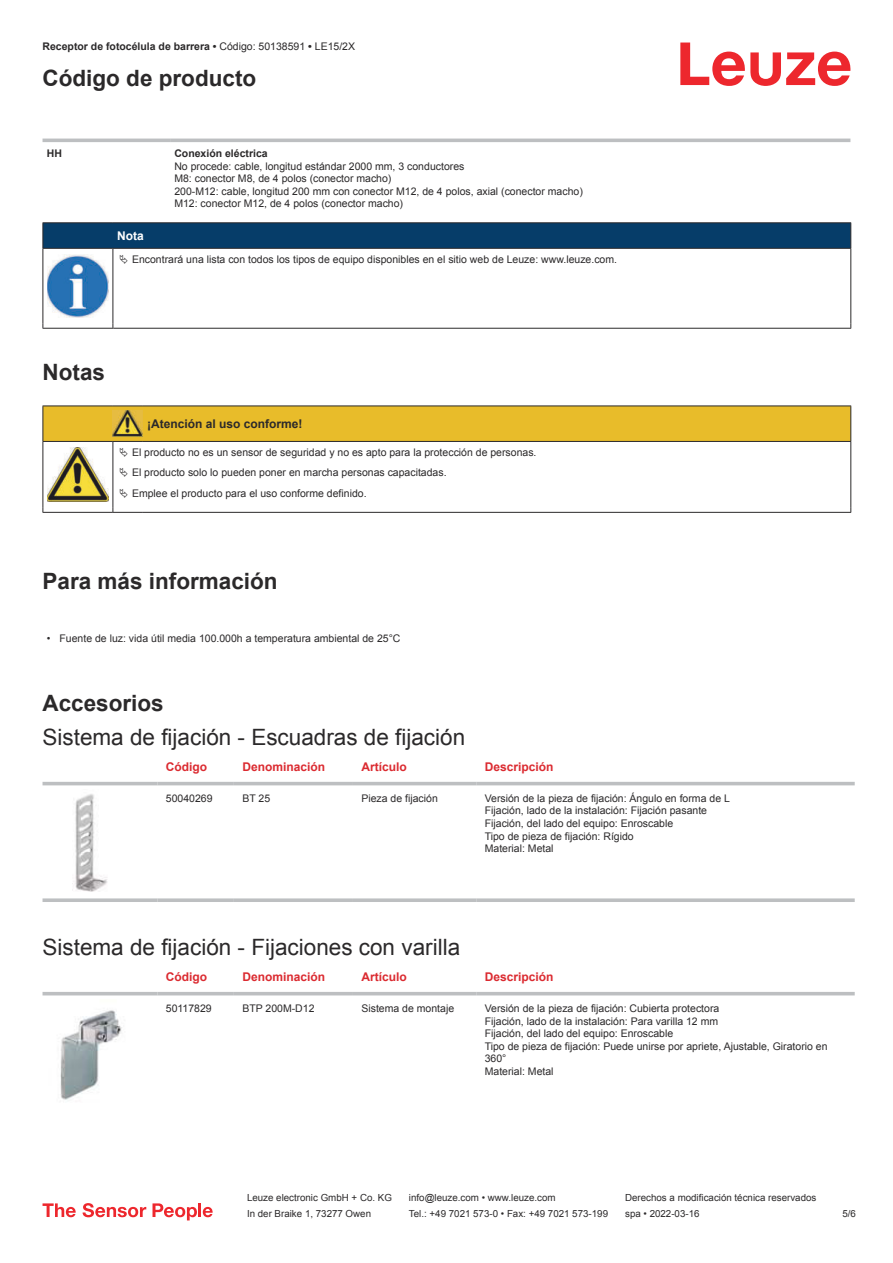
<style>
.page{position:relative;width:893px;height:1263px;background:#fff}
.page>*{position:absolute;margin:0;border:0;box-sizing:border-box;transform-origin:0 0}
.t1{font:22.5px "Arial";color:#2b292a}
.t2{font:700 22.5px "Arial";color:#2b292a}
.t3{font:700 12px "Arial";color:#db2a30}
.t4{font:700 12px "Arial";color:#2b292a}
.t5{font:700 12px "Arial";color:#fff}
.t6{font:10.5px/12.6px "Arial";color:#2b292a}
.t7{font:700 10.5px "Arial";color:#2b292a}
.t8{font:9.75px "Arial";color:#2b292a}
.s1{font-weight:400}
</style>
<div class="page">
<svg style="left:680px;top:43px;width:170px;height:43px"></svg>
<svg style="left:43px;top:138px;width:807px;height:1px"></svg>
<hr style="left:43px;top:139px;width:127px;height:3px;background:#bdbfc1">
<hr style="left:170px;top:139px;width:680px;height:3px;background:#bdbfc1">
<svg style="left:43px;top:781px;width:812px;height:109px"></svg>
<hr style="left:43px;top:782px;width:114px;height:3px;background:#bdbfc1">
<hr style="left:157px;top:782px;width:77px;height:3px;background:#bdbfc1">
<hr style="left:234px;top:782px;width:119px;height:3px;background:#bdbfc1">
<hr style="left:353px;top:782px;width:123px;height:3px;background:#bdbfc1">
<hr style="left:476px;top:782px;width:379px;height:3px;background:#bdbfc1">
<svg style="left:43px;top:898px;width:114px;height:4px"></svg>
<svg style="left:157px;top:898px;width:77px;height:4px"></svg>
<svg style="left:234px;top:898px;width:119px;height:4px"></svg>
<svg style="left:353px;top:898px;width:123px;height:4px"></svg>
<svg style="left:476px;top:898px;width:379px;height:4px;fill:#bdbfc1"></svg>
<img style="left:73px;top:790px;width:37px;height:102px">
<svg style="left:43px;top:995px;width:812px;height:1px"></svg>
<hr style="left:43px;top:992px;width:114px;height:3px;background:#bdbfc1">
<hr style="left:157px;top:992px;width:77px;height:3px;background:#bdbfc1">
<hr style="left:234px;top:992px;width:119px;height:3px;background:#bdbfc1">
<hr style="left:353px;top:992px;width:123px;height:3px;background:#bdbfc1">
<hr style="left:476px;top:992px;width:379px;height:3px;background:#bdbfc1">
<img style="left:60px;top:1010px;width:62px;height:90px">
<svg style="left:43px;top:1203px;width:33px;height:14px"></svg>
<svg style="left:83px;top:1203px;width:63px;height:14px"></svg>
<svg style="left:153px;top:1203px;width:44px;height:17px"></svg>
<hr style="left:198px;top:1203px;width:3px;height:14px;background:#ed272d">
<svg style="left:203px;top:1207px;width:10px;height:10px"></svg>
<svg style="left:44px;top:249px;width:806px;height:79px"></svg>
<hr style="left:43px;top:222px;width:70px;height:1px;background:#2b292a">
<hr style="left:43px;top:248px;width:70px;height:1px;background:#2b292a">
<hr style="left:113px;top:222px;width:738px;height:1px;background:#2b292a">
<svg style="left:43px;top:223px;width:808px;height:25px"></svg>
<hr style="left:113px;top:248px;width:738px;height:1px;background:#2b292a">
<hr style="left:43px;top:249px;width:1px;height:75px;background:#2b292a">
<hr style="left:113px;top:249px;width:1px;height:75px;background:#2b292a">
<hr style="left:850px;top:249px;width:1px;height:75px;background:#2b292a">
<hr style="left:43px;top:328px;width:70px;height:1px;background:#2b292a">
<hr style="left:113px;top:328px;width:738px;height:1px;background:#2b292a">
<img style="left:47px;top:255px;width:61px;height:62px">
<div style="left:115px;top:249px;width:734px;height:20px;background:#fff"></div>
<hr style="left:43px;top:512px;width:70px;height:1px;background:#2b292a">
<hr style="left:113px;top:512px;width:30px;height:1px;background:#2b292a">
<hr style="left:143px;top:512px;width:708px;height:1px;background:#2b292a">
<svg style="left:43px;top:406px;width:808px;height:106px"></svg>
<p class="t7" style="left:43px;top:43px;width:314px">Receptor de fotocélula de barrera • <span class="s1">Código: 50138591</span> • <span class="s1">LE15/2X</span></p>
<h1 class="t2" style="left:43px;top:70px;width:215px">Código de producto</h1>
<p class="t7" style="left:47px;top:149px;width:17px">HH</p>
<p class="t7" style="left:174px;top:149px;width:95px">Conexión eléctrica</p>
<p class="t6" style="left:174px;top:161px;width:410px">No procede: cable, longitud estándar 2000 mm, 3 conductores<br>M8: conector M8, de 4 polos (conector macho)<br>200-M12: cable, longitud 200 mm con conector M12, de 4 polos, axial (conector macho)<br>M12: conector M12, de 4 polos (conector macho)</p>
<p class="t5" style="left:117px;top:231px;width:28px">Nota</p>
<p class="t6" style="left:132px;top:254px;width:487px">Encontrará una lista con todos los tipos de equipo disponibles en el sitio web de Leuze: www.leuze.com.</p>
<h1 class="t2" style="left:43px;top:363px;width:64px">Notas</h1>
<p class="t4" style="left:147px;top:419px;width:157px">¡Atención al uso conforme!</p>
<p class="t6" style="left:132px;top:443px;width:406px;line-height:20.2px">El producto no es un sensor de seguridad y no es apto para la protección de personas.<br>El producto solo lo pueden poner en marcha personas capacitadas.<br>Emplee el producto para el uso conforme definido.</p>
<h1 class="t2" style="left:43px;top:573px;width:237px">Para más información</h1>
<p class="t6" style="left:47px;top:633px;width:355px">• Fuente de luz: vida útil media 100.000h a temperatura ambiental de 25°C</p>
<h1 class="t2" style="left:43px;top:695px;width:123px">Accesorios</h1>
<h1 class="t1" style="left:43px;top:728px;width:424px">Sistema de fijación - Escuadras de fijación</h1>
<p class="t3" style="left:166px;top:762px;width:43px">Código</p>
<p class="t3" style="left:242px;top:762px;width:84px">Denominación</p>
<p class="t3" style="left:361px;top:762px;width:47px">Artículo</p>
<p class="t3" style="left:485px;top:762px;width:70px">Descripción</p>
<p class="t6" style="left:166px;top:793px;width:48px">50040269</p>
<p class="t6" style="left:242px;top:793px;width:29px">BT 25</p>
<p class="t6" style="left:361px;top:793px;width:78px">Pieza de fijación</p>
<p class="t6" style="left:485px;top:793px;width:247px">Versión de la pieza de fijación: Ángulo en forma de L Fijación, lado de la instalación: Fijación pasante Fijación, del lado del equipo: Enroscable<br>Tipo de pieza de fijación: Rígido<br>Material: Metal</p>
<h1 class="t1" style="left:43px;top:938px;width:419px">Sistema de fijación - Fijaciones con varilla</h1>
<p class="t3" style="left:166px;top:972px;width:43px">Código</p>
<p class="t3" style="left:242px;top:972px;width:84px">Denominación</p>
<p class="t3" style="left:361px;top:972px;width:47px">Artículo</p>
<p class="t3" style="left:485px;top:972px;width:70px">Descripción</p>
<p class="t6" style="left:166px;top:1003px;width:47px">50117829</p>
<p class="t6" style="left:242px;top:1003px;width:74px">BTP 200M-D12</p>
<p class="t6" style="left:361px;top:1003px;width:94px">Sistema de montaje</p>
<p class="t6" style="left:485px;top:1003px;width:344px">Versión de la pieza de fijación: Cubierta protectora<br>Fijación, lado de la instalación: Para varilla 12 mm<br>Fijación, del lado del equipo: Enroscable<br>Tipo de pieza de fijación: Puede unirse por apriete, Ajustable, Giratorio en 360°<br>Material: Metal</p>
<p class="t8" style="left:247px;top:1194px;width:146px">Leuze electronic GmbH + Co. KG</p>
<p class="t8" style="left:409px;top:1194px;width:148px">info@leuze.com • www.leuze.com</p>
<p class="t8" style="left:625px;top:1194px;width:193px">Derechos a modificación técnica reservados</p>
<p class="t8" style="left:247px;top:1210px;width:126px">In der Braike 1, 73277 Owen</p>
<p class="t8" style="left:409px;top:1210px;width:201px">Tel.: +49 7021 573-0 • Fax: +49 7021 573-199</p>
<p class="t8" style="left:625px;top:1210px;width:76px">spa • 2022-03-16</p>
<p class="t8" style="left:842px;top:1210px;width:15px">5 /6</p>
</div>
